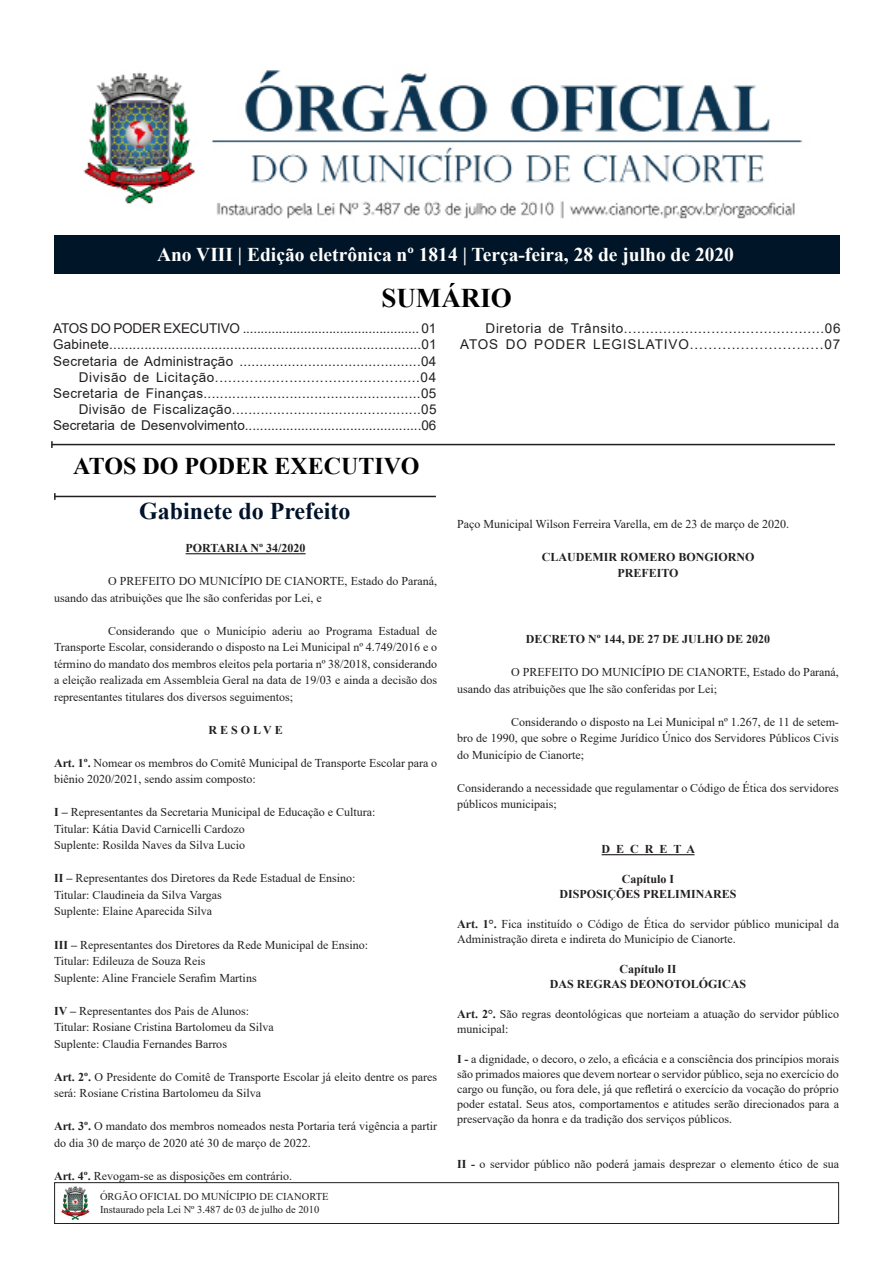
<style>
.page{position:relative;width:893px;height:1263px;background:#fff}
.page>*{position:absolute;margin:0;border:0;box-sizing:border-box;transform-origin:0 0}
.t1{font:700 27px "Times New Roman";color:#000}
.t2{font:700 24px "Times New Roman";color:#000300}
.t3{font:700 24px "Times New Roman";color:#00132b}
.t4{font:700 19.5px "Times New Roman";color:#fff}
.t5{font:13.5px "Arial";letter-spacing:.025em;color:#231f20}
.t6{font:13.5px "Arial";letter-spacing:.045em;color:#231f20}
.t7{font:13.5px "Arial";color:#231f20}
.t8{font:13.5px "Arial";letter-spacing:-.01em;color:#231f20}
.t9{font:13.5px "Arial";letter-spacing:.065em;color:#231f20}
.t10{font:12px/16.5px "Times New Roman";color:#231f20}
.t11{font:700 12px "Times New Roman";color:#231f20}
.t12{font:10.5px/12.6px "Times New Roman";color:#231f20}
.s1{font-weight:700}
</style>
<div class="page">
<div style="left:54px;top:1182px;width:785px;height:42px;border:1px solid #231f20"></div>
<img style="left:61px;top:1186px;width:29px;height:34px">
<img style="left:83px;top:70px;width:720px;height:149px">
<div style="left:54px;top:236px;width:785px;height:38px;background:#001628"></div>
<hr style="left:52px;top:444px;width:783px;height:1px;background:#231f20">
<svg style="left:51px;top:441px;width:2px;height:7px"></svg>
<hr style="left:55px;top:496px;width:381px;height:1px;background:#231f20">
<svg style="left:54px;top:493px;width:2px;height:7px"></svg>
<hr style="left:186px;top:553px;width:120px;height:1px;background:#231f20">
<hr style="left:602px;top:854px;width:92px;height:1px;background:#231f20">
<p class="t4" style="left:157px;top:240px;width:578px">Ano VIII | Edição eletrônica nº 1814 | Terça-feira, 28 de julho de 2020</p>
<p class="t1" style="left:381px;top:278px;width:132px">SUMÁRIO</p>
<p class="t8" style="left:53px;top:319px;width:385px">ATOS DO PODER EXECUTIVO ................................................. 01</p>
<p class="t5" style="left:53px;top:335px;width:385px">Gabinete................................................................................01</p>
<p class="t5" style="left:53px;top:352px;width:385px">Secretaria de Administração .............................................04</p>
<p class="t6" style="left:79px;top:368px;width:359px">Divisão de Licitação...............................................04</p>
<p class="t5" style="left:53px;top:384px;width:385px">Secretaria de Finanças.....................................................05</p>
<p class="t5" style="left:79px;top:400px;width:359px">Divisão de Fiscalização..............................................05</p>
<p class="t7" style="left:53px;top:416px;width:385px">Secretaria de Desenvolvimento...............................................06</p>
<p class="t2" style="left:73px;top:448px;width:348px">ATOS DO PODER EXECUTIVO</p>
<p class="t3" style="left:139px;top:494px;width:213px">Gabinete do Prefeito</p>
<p class="t11" style="left:186px;top:540px;width:121px">PORTARIA Nº 34/2020</p>
<p class="t10" style="left:54px;top:573px;width:385px;text-indent:54px">O PREFEITO DO MUNICÍPIO DE CIANORTE, Estado do Paraná, usando das atribuições que lhe são conferidas por Lei, e</p>
<p class="t10" style="left:54px;top:622px;width:385px;text-align:justify;text-indent:54px">Considerando que o Município aderiu ao Programa Estadual de Transporte Escolar, considerando o disposto na Lei Municipal nº 4.749/2016 e o término do mandato dos membros eleitos pela portaria nº 38/2018, considerando a eleição realizada em Assembleia Geral na data de 19/03 e ainda a decisão dos representantes titulares dos diversos seguimentos;</p>
<p class="t11" style="left:208px;top:721px;width:76px">R E S O L V E</p>
<p class="t10" style="left:54px;top:754px;width:385px"><span class="s1">Art. 1º.</span> Nomear os membros do Comitê Municipal de Transporte Escolar para o biênio 2020/2021, sendo assim composto:</p>
<p class="t10" style="left:54px;top:804px;width:323px"><span class="s1">I –</span> Representantes da Secretaria Municipal de Educação e Cultura:</p>
<p class="t10" style="left:54px;top:820px;width:192px">Titular: Kátia David Carnicelli Cardozo</p>
<p class="t10" style="left:54px;top:837px;width:192px">Suplente: Rosilda Naves da Silva Lucio</p>
<p class="t10" style="left:54px;top:870px;width:303px"><span class="s1">II –</span> Representantes dos Diretores da Rede Estadual de Ensino:</p>
<p class="t10" style="left:54px;top:886px;width:169px">Titular: Claudineia da Silva Vargas</p>
<p class="t10" style="left:54px;top:903px;width:160px">Suplente: Elaine Aparecida Silva</p>
<p class="t10" style="left:54px;top:936px;width:316px"><span class="s1">III –</span> Representantes dos Diretores da Rede Municipal de Ensino:</p>
<p class="t10" style="left:54px;top:952px;width:153px">Titular: Edileuza de Souza Reis</p>
<p class="t10" style="left:54px;top:969px;width:204px">Suplente: Aline Franciele Serafim Martins</p>
<p class="t10" style="left:54px;top:1002px;width:197px"><span class="s1">IV –</span> Representantes dos Pais de Alunos:</p>
<p class="t10" style="left:54px;top:1018px;width:221px">Titular: Rosiane Cristina Bartolomeu da Silva</p>
<p class="t10" style="left:54px;top:1035px;width:174px">Suplente: Claudia Fernandes Barros</p>
<p class="t10" style="left:54px;top:1068px;width:385px"><span class="s1">Art. 2º.</span> O Presidente do Comitê de Transporte Escolar já eleito dentre os pares será: Rosiane Cristina Bartolomeu da Silva</p>
<p class="t10" style="left:54px;top:1117px;width:385px"><span class="s1">Art. 3º.</span> O mandato dos membros nomeados nesta Portaria terá vigência a partir do dia 30 de março de 2020 até 30 de março de 2022.</p>
<p class="t10" style="left:54px;top:1167px;width:240px"><span class="s1">Art. 4º.</span> Revogam-se as disposições em contrário.</p>
<p class="t12" style="left:100px;top:1190px;width:230px">ÓRGÃO OFICIAL DO MUNÍCIPIO DE CIANORTE<br>Instaurado pela Lei Nº 3.487 de 03 de julho de 2010</p>
<p class="t6" style="left:486px;top:319px;width:356px">Diretoria de Trânsito..............................................06</p>
<p class="t9" style="left:460px;top:335px;width:382px">ATOS DO PODER LEGISLATIVO.............................07</p>
<p class="t10" style="left:457px;top:515px;width:333px">Paço Municipal Wilson Ferreira Varella, em de 23 de março de 2020.</p>
<p class="t11" style="left:542px;top:548px;width:214px">CLAUDEMIR ROMERO BONGIORNO</p>
<p class="t11" style="left:617px;top:565px;width:63px">PREFEITO</p>
<p class="t11" style="left:526px;top:631px;width:246px">DECRETO Nº 144, DE 27 DE JULHO DE 2020</p>
<p class="t10" style="left:457px;top:664px;width:383px;text-indent:54px">O PREFEITO DO MUNICÍPIO DE CIANORTE, Estado do Paraná, usando das atribuições que lhe são conferidas por Lei;</p>
<p class="t10" style="left:457px;top:713px;width:383px;text-align:justify;text-indent:54px">Considerando o disposto na Lei Municipal nº 1.267, de 11 de setem&shy;bro de 1990, que sobre o Regime Jurídico Único dos Servidores Públicos Civis do Município de Cianorte;</p>
<p class="t10" style="left:457px;top:779px;width:383px">Considerando a necessidade que regulamentar o Código de Ética dos servidores públicos municipais;</p>
<p class="t11" style="left:602px;top:841px;width:95px">D E C R E T A</p>
<p class="t11" style="left:622px;top:871px;width:54px">Capítulo I</p>
<p class="t11" style="left:559px;top:886px;width:179px">DISPOSIÇÕES PRELIMINARES</p>
<p class="t10" style="left:457px;top:916px;width:383px;line-height:15px"><span class="s1">Art. 1°.</span> Fica instituído o Código de Ética do servidor público municipal da<br>Administração direta e indireta do Município de Cianorte.</p>
<p class="t11" style="left:619px;top:961px;width:59px">Capítulo II</p>
<p class="t11" style="left:550px;top:976px;width:198px">DAS REGRAS DEONOTOLÓGICAS</p>
<p class="t10" style="left:457px;top:1006px;width:383px;line-height:15px"><span class="s1">Art. 2°.</span> São regras deontológicas que norteiam a atuação do servidor público municipal:</p>
<p class="t10" style="left:457px;top:1051px;width:383px;line-height:15px;text-align:justify"><span class="s1">I -</span> a dignidade, o decoro, o zelo, a eficácia e a consciência dos princípios morais são primados maiores que devem nortear o servidor público, seja no exercício do cargo ou função, ou fora dele, já que refletirá o exercício da vocação do próprio poder estatal. Seus atos, comportamentos e atitudes serão direcionados para a preservação da honra e da tradição dos serviços públicos.</p>
<p class="t10" style="left:457px;top:1156px;width:383px"><span class="s1">II -</span> o servidor público não poderá jamais desprezar o elemento ético de sua</p>
</div>
